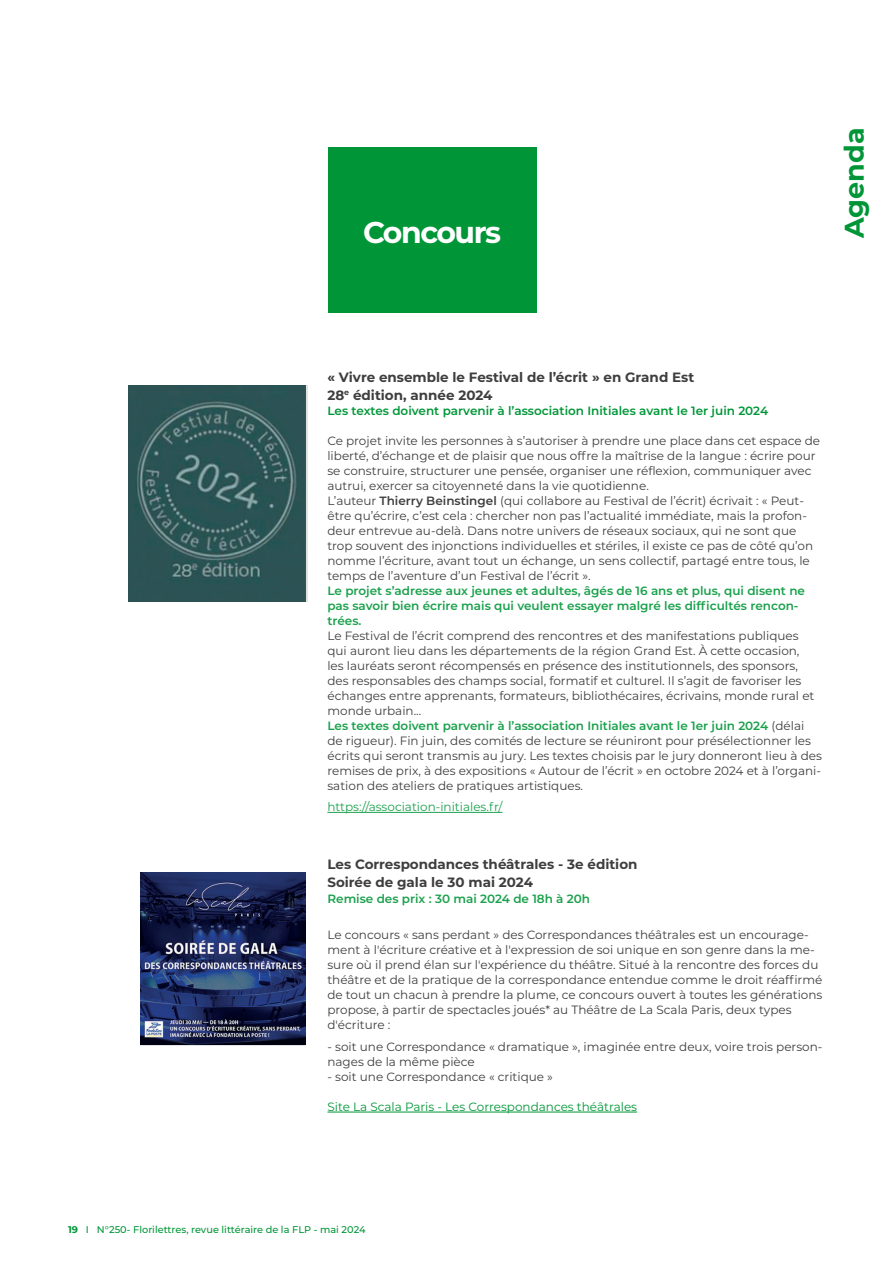
<style>
.page{position:relative;width:893px;height:1263px;background:#fff}
.page>*{position:absolute;margin:0;border:0;box-sizing:border-box;transform-origin:0 0}
.TITRE2_agenda{font:700 30px "Montserrat";letter-spacing:-.05em;color:#fff}
.PAGE_EN_COURS_rubriq{font:700 27px "Montserrat";color:#009638}
.TEXTE_COURANT_petit{font:700 13.5px/18px "Montserrat";color:#3e3e3f}
.EXTRAITS_CHOISIS_tex{font:12px/15px "Montserrat";color:#3e3e3f}
.TEXTE_COURANT_petit-2{font:600 12px "Montserrat";color:#009638}
.EXTRAITS_CHOISIS_tex-2{font:12px "Montserrat";color:#009638}
.EXTRAITS_CHOISIS_tex-3{font:12px "Montserrat";color:#1aa14c}
.TEXTE_COURANT_petit-3{font:600 12px "Montserrat";color:#1aa14c}
.t1{font:500 9.75px "Montserrat";color:#009638}
.s1{font-weight:600}
.s2{font-weight:600;color:#1aa14c}
.s3{font-weight:700}
</style>
<div class="page">
<img style="left:128px;top:386px;width:177px;height:216px">
<hr style="left:327px;top:812px;width:175px;height:1px;background:#1aa14c">
<hr style="left:327px;top:1112px;width:310px;height:1px;background:#009638">
<div style="left:328px;top:147px;width:208px;height:166px;background:#009638"></div>
<img style="left:140px;top:872px;width:165px;height:173px">
<p class="TITRE2_agenda" style="left:363px;top:211px;width:140px">Concours</p>
<p class="PAGE_EN_COURS_rubriq" style="left:835px;top:238px;width:112px;rotate:-90deg">Agenda</p>
<p class="TEXTE_COURANT_petit" style="left:327px;top:367px;width:368px">« Vivre ensemble le Festival de l’écrit » en Grand Est<br>28<sup>e</sup> édition, année 2024</p>
<p class="TEXTE_COURANT_petit-2" style="left:327px;top:402px;width:442px">Les textes doivent parvenir à l’association Initiales avant le 1er juin 2024</p>
<p class="EXTRAITS_CHOISIS_tex" style="left:327px;top:433px;width:496px">Ce projet invite les personnes à s’autoriser à prendre une place dans cet espace de liberté, d’échange et de plaisir que nous offre la maîtrise de la langue : écrire pour se construire, structurer une pensée, organiser une réflexion, communiquer avec autrui, exercer sa citoyenneté dans la vie quotidienne.<br>L’auteur <span class="s1">Thierry Beinstingel</span> (qui collabore au Festival de l’écrit) écrivait : « Peut&shy;être qu’écrire, c’est cela : chercher non pas l’actualité immédiate, mais la profon&shy;deur entrevue au-delà. Dans notre univers de réseaux sociaux, qui ne sont que trop souvent des injonctions individuelles et stériles, il existe ce pas de côté qu’on nomme l’écriture, avant tout un échange, un sens collectif, partagé entre tous, le temps de l’aventure d’un Festival de l’écrit ».<br><span class="s2">Le projet s’adresse aux jeunes et adultes, âgés de 16 ans et plus, qui disent ne pas savoir bien écrire mais qui veulent essayer malgré les difficultés rencon&shy;trées.<br></span>Le Festival de l’écrit comprend des rencontres et des manifestations publiques<br>qui auront lieu dans les départements de la région Grand Est. À cette occasion,<br>les lauréats seront récompensés en présence des institutionnels, des sponsors, des responsables des champs social, formatif et culturel. Il s’agit de favoriser les échanges entre apprenants, formateurs, bibliothécaires, écrivains, monde rural et monde urbain...<br><span class="s2">Les textes doivent parvenir à l’association Initiales avant le 1er juin 2024</span> (délai de rigueur). Fin juin, des comités de lecture se réuniront pour présélectionner les écrits qui seront transmis au jury. Les textes choisis par le jury donneront lieu à des remises de prix, à des expositions « Autour de l’écrit » en octobre 2024 et à l’organi&shy;sation des ateliers de pratiques artistiques.</p>
<p class="EXTRAITS_CHOISIS_tex-3" style="left:327px;top:799px;width:176px">https://association-initiales.fr/</p>
<p class="TEXTE_COURANT_petit" style="left:327px;top:854px;width:312px">Les Correspondances théâtrales - 3e édition<br>Soirée de gala le 30 mai 2024</p>
<p class="TEXTE_COURANT_petit-3" style="left:327px;top:890px;width:264px">Remise des prix : 30 mai 2024 de 18h à 20h</p>
<p class="EXTRAITS_CHOISIS_tex" style="left:327px;top:927px;width:496px">Le concours « sans perdant » des Correspondances théâtrales est un encourage&shy;ment à l'écriture créative et à l'expression de soi unique en son genre dans la me&shy;sure où il prend élan sur l'expérience du théâtre. Situé à la rencontre des forces du théâtre et de la pratique de la correspondance entendue comme le droit réaffirmé de tout un chacun à prendre la plume, ce concours ouvert à toutes les générations propose, à partir de spectacles joués* au Théâtre de La Scala Paris, deux types d'écriture :</p>
<p class="EXTRAITS_CHOISIS_tex" style="left:327px;top:1039px;width:497px">- soit une Correspondance « dramatique », imaginée entre deux, voire trois person&shy;nages de la même pièce</p>
<p class="EXTRAITS_CHOISIS_tex" style="left:327px;top:1069px;width:227px">- soit une Correspondance « critique »</p>
<p class="EXTRAITS_CHOISIS_tex-2" style="left:327px;top:1098px;width:311px">Site La Scala Paris - Les Correspondances théâtrales</p>
<p class="t1" style="left:68px;top:1223px;width:299px"><span class="s3">19</span> I N°250- Florilettres, revue littéraire de la FLP - mai 2024</p>
</div>
